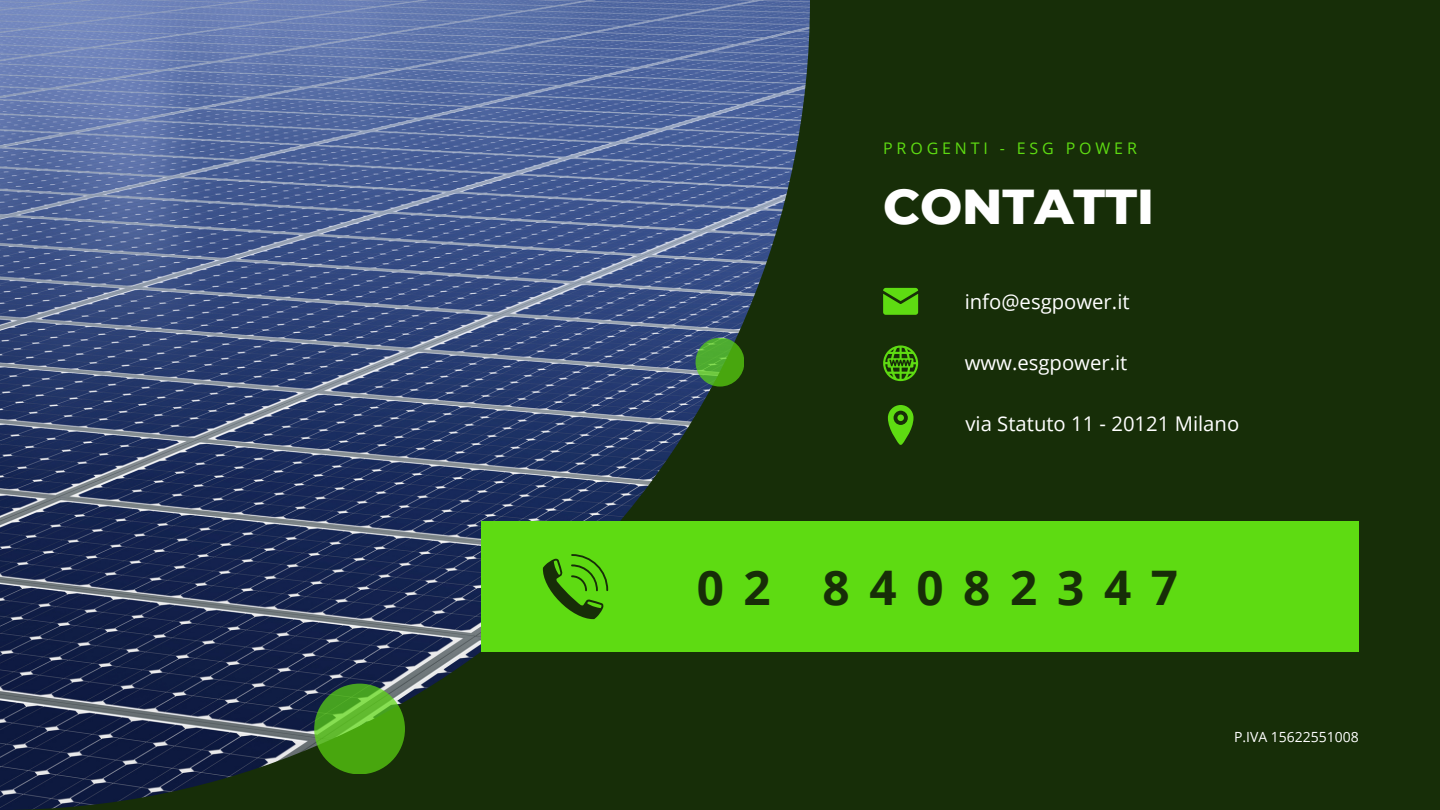
<style>
.page{position:relative;width:1440px;height:810px;background:#172e08}
.page>*{position:absolute;margin:0;border:0;box-sizing:border-box;transform-origin:0 0}
.t1{font:800 50px "Montserrat";color:#fff}
.t2{font:700 47.7px "Open Sans";letter-spacing:.415em;color:#172e08}
.t3{font:20.3px "Open Sans";color:#fff}
.t4{font:16px "Open Sans";letter-spacing:.24em;color:#5edb12}
.t5{font:14px "Open Sans";color:#fff}
</style>
<div class="page">
<img style="left:0;top:0;width:810px;height:810px">
<div style="left:481px;top:522px;width:878px;height:130px;background:#5edb12"></div>
<svg style="left:542px;top:554px;width:66px;height:65px"></svg>
<svg style="left:883px;top:288px;width:35px;height:27px"></svg>
<svg style="left:883px;top:345px;width:35px;height:36px"></svg>
<svg style="left:888px;top:405px;width:25px;height:40px"></svg>
<div style="left:897px;top:415px;width:7px;height:6px;background:#5edb12;border-radius:50%"></div>
<svg style="left:696px;top:338px;width:48px;height:49px;background:#4eab24"></svg>
<svg style="left:314px;top:684px;width:91px;height:90px;background:#51ad1d"></svg>
<p class="t4" style="left:883px;top:137px;width:255px">PROGENTI - ESG POWER</p>
<p class="t1" style="left:883px;top:175px;width:272px">CONTATTI</p>
<p class="t3" style="left:965px;top:288px;width:166px">info@esgpower.it</p>
<p class="t3" style="left:965px;top:348px;width:164px">www.esgpower.it</p>
<p class="t3" style="left:965px;top:409px;width:275px">via Statuto 11 - 20121 Milano</p>
<p class="t2" style="left:697px;top:554px;width:483px">02 84082347</p>
<p class="t5" style="left:1234px;top:727px;width:126px">P.IVA 15622551008</p>
</div>
